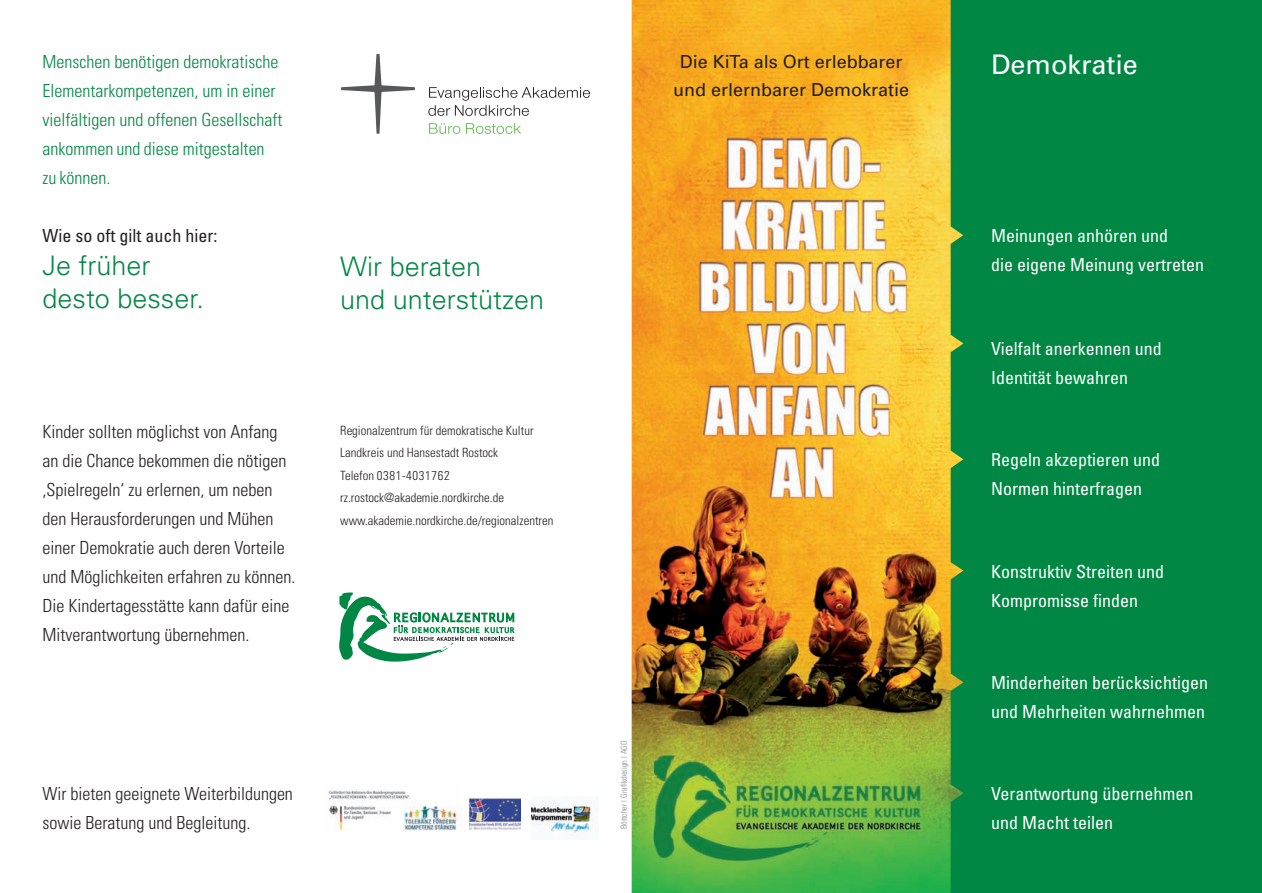
<style>
.page{position:relative;width:1262px;height:893px;background:#fff}
.page>*{position:absolute;margin:0;border:0;box-sizing:border-box;transform-origin:0 0}
.t1{font:300 27px/33px "Univers";color:#008743}
.t2{font:27px "Univers";color:#fff}
.t3{font:300 condensed 18px/29px "Univers";color:#231f20}
.t4{font:condensed 18px/29px "Univers";color:#fff}
.t5{font:300 condensed 18px/29px "Univers";color:#008743}
.t6{font:18px/28.5px "Univers";color:#231f20;text-align:center}
.t7{font:condensed 18px "Univers";color:#231f20}
.t8{font:300 condensed 12.75px/22.5px "Univers";color:#231f20}
.t9{font:300 condensed 8.25px "Univers";letter-spacing:.005em;color:#808285}
</style>
<div class="page">
<div style="left:950px;top:0;width:312px;height:892px;background:#008743"></div>
<img style="left:631px;top:0;width:332px;height:892px">
<svg style="left:428px;top:87px;width:162px;height:29px"></svg>
<svg style="left:429px;top:123px;width:31px;height:11px"></svg>
<svg style="left:466px;top:123px;width:55px;height:11px"></svg>
<svg style="left:341px;top:55px;width:74px;height:79px"></svg>
<img style="left:469px;top:798px;width:52px;height:31px">
<img style="left:328px;top:790px;width:129px;height:41px">
<img style="left:531px;top:800px;width:67px;height:36px">
<svg style="left:339px;top:592px;width:175px;height:69px"></svg>
<p class="t5" style="left:43px;top:49px;width:241px">Menschen benötigen demokratische<br>Elementarkompetenzen, um in einer vielfältigen und offenen Gesellschaft ankommen und diese mitgestalten zu können.</p>
<p class="t7" style="left:43px;top:229px;width:176px">Wie so oft gilt auch hier:</p>
<h1 class="t1" style="left:43px;top:252px;width:163px">Je früher desto besser.</h1>
<h1 class="t1" style="left:340px;top:252px;width:205px">Wir beraten<br>und unterstützen</h1>
<p class="t3" style="left:43px;top:419px;width:254px">Kinder sollten möglichst von Anfang an die Chance bekommen die nötigen ‚Spielregeln‘ zu erlernen, um neben den Herausforderungen und Mühen einer Demokratie auch deren Vorteile und Möglichkeiten erfahren zu können.<br>Die Kindertagesstätte kann dafür eine Mitverantwortung übernehmen.</p>
<p class="t8" style="left:340px;top:420px;width:215px">Regionalzentrum für demokratische Kultur Landkreis und Hansestadt Rostock<br>Telefon 0381-4031762 rz.rostock@akademie.nordkirche.de www.akademie.nordkirche.de/regionalzentren</p>
<p class="t3" style="left:43px;top:781px;width:252px">Wir bieten geeignete Weiterbildungen sowie Beratung und Begleitung.</p>
<p class="t6" style="left:673px;top:49px;width:237px">Die KiTa als Ort erlebbarer und erlernbarer Demokratie</p>
<p class="t9" style="left:621px;top:829px;width:90px;rotate:-90deg">Böttcher | Grafikdesign | AGD</p>
<h1 class="t2" style="left:991px;top:55px;width:148px">Demokratie</h1>
<p class="t4" style="left:991px;top:223px;width:214px">Meinungen anhören und<br>die eigene Meinung vertreten</p>
<p class="t4" style="left:991px;top:335px;width:172px">Vielfalt anerkennen und<br>Identität bewahren</p>
<p class="t4" style="left:991px;top:446px;width:170px">Regeln akzeptieren und<br>Normen hinterfragen</p>
<p class="t4" style="left:991px;top:558px;width:174px">Konstruktiv Streiten und<br>Kompromisse finden</p>
<p class="t4" style="left:991px;top:669px;width:218px">Minderheiten berücksichtigen und Mehrheiten wahrnehmen</p>
<p class="t4" style="left:991px;top:780px;width:204px">Verantwortung übernehmen und Macht teilen</p>
</div>
